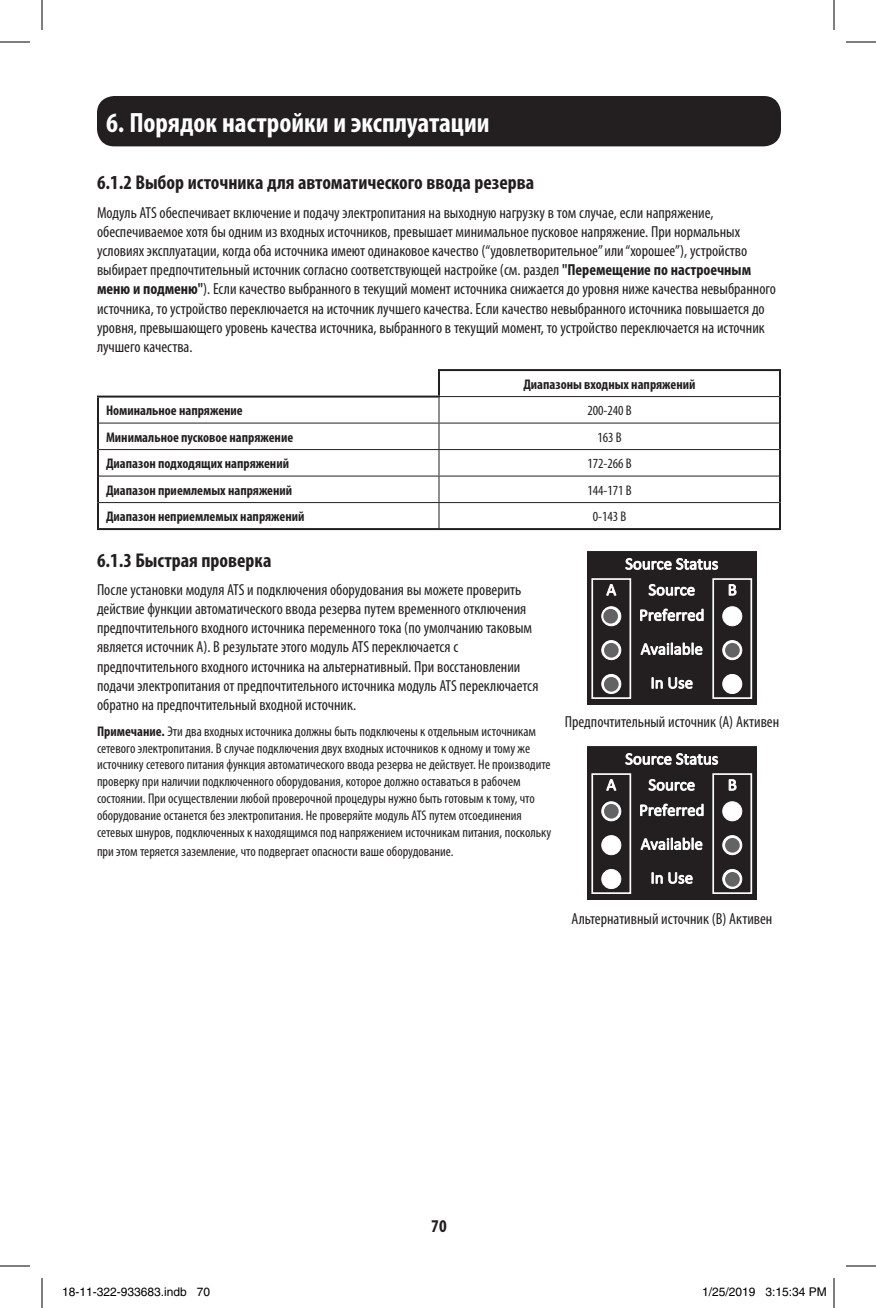
<style>
.page{position:relative;width:876px;height:1308px;background:#fff}
.page>*{position:absolute;margin:0;border:0;box-sizing:border-box;transform-origin:0 0}
.Main_Head{font:700 condensed 28px "Myriad Pro";color:#fff}
.t1{font:700 condensed 20px "Myriad Pro";color:#231f20}
.t2{font:700 condensed 18px "Myriad Pro";color:#231f20}
.t3{font:condensed 16px/19.2px "Myriad Pro";color:#231f20}
.t4{font:condensed 14px/16.8px "Myriad Pro";color:#231f20}
.t5{font:700 condensed 14px "Myriad Pro";color:#231f20}
.t6{font:12px "Helvetica";color:#000}
.s1{font-weight:700}
</style>
<div class="page">
<div style="left:97px;top:96px;width:684px;height:50px;background:#231f20;border-radius:17px"></div>
<hr style="left:438px;top:369px;width:343px;height:2px;background:#231f20">
<hr style="left:779px;top:371px;width:2px;height:26px;background:#231f20">
<hr style="left:97px;top:398px;width:2px;height:25px;background:#231f20">
<hr style="left:779px;top:397px;width:2px;height:26px;background:#231f20">
<hr style="left:97px;top:423px;width:2px;height:27px;background:#231f20">
<hr style="left:779px;top:423px;width:2px;height:27px;background:#231f20">
<hr style="left:97px;top:450px;width:2px;height:26px;background:#231f20">
<hr style="left:779px;top:450px;width:2px;height:26px;background:#231f20">
<hr style="left:97px;top:476px;width:2px;height:27px;background:#231f20">
<hr style="left:779px;top:476px;width:2px;height:27px;background:#231f20">
<hr style="left:97px;top:503px;width:2px;height:25px;background:#231f20">
<hr style="left:779px;top:503px;width:2px;height:25px;background:#231f20">
<hr style="left:97px;top:528px;width:342px;height:2px;background:#231f20">
<hr style="left:439px;top:528px;width:342px;height:2px;background:#231f20">
<hr style="left:440px;top:396px;width:339px;height:1px;background:#231f20">
<hr style="left:438px;top:398px;width:2px;height:25px;background:#231f20">
<hr style="left:99px;top:423px;width:340px;height:1px;background:#231f20">
<hr style="left:439px;top:423px;width:340px;height:1px;background:#231f20">
<hr style="left:438px;top:424px;width:2px;height:25px;background:#231f20">
<hr style="left:99px;top:449px;width:340px;height:1px;background:#231f20">
<hr style="left:439px;top:449px;width:340px;height:1px;background:#231f20">
<hr style="left:438px;top:450px;width:2px;height:26px;background:#231f20">
<hr style="left:99px;top:476px;width:340px;height:1px;background:#231f20">
<hr style="left:439px;top:476px;width:340px;height:1px;background:#231f20">
<hr style="left:438px;top:477px;width:2px;height:25px;background:#231f20">
<hr style="left:99px;top:502px;width:340px;height:1px;background:#231f20">
<hr style="left:439px;top:502px;width:340px;height:1px;background:#231f20">
<hr style="left:438px;top:503px;width:2px;height:25px;background:#231f20">
<hr style="left:438px;top:371px;width:2px;height:25px;background:#231f20">
<hr style="left:97px;top:396px;width:343px;height:2px;background:#231f20">
<svg style="left:587px;top:552px;width:170px;height:153px;background:#464344"></svg>
<svg style="left:587px;top:747px;width:170px;height:153px;background:#474445"></svg>
<div style="left:603px;top:609px;width:15px;height:15px;background:#636366;border-radius:50%"></div>
<div style="left:604px;top:804px;width:15px;height:15px;background:#636366;border-radius:50%"></div>
<div style="left:604px;top:643px;width:15px;height:15px;background:#636366;border-radius:50%"></div>
<div style="left:725px;top:643px;width:15px;height:15px;background:#636366;border-radius:50%"></div>
<div style="left:725px;top:838px;width:15px;height:15px;background:#636366;border-radius:50%"></div>
<div style="left:604px;top:677px;width:15px;height:15px;background:#636366;border-radius:50%"></div>
<div style="left:725px;top:872px;width:15px;height:15px;background:#636366;border-radius:50%"></div>
<hr style="left:0;top:42px;width:30px;height:1px;background:#000">
<hr style="left:846px;top:42px;width:30px;height:1px;background:#000">
<hr style="left:0;top:1266px;width:30px;height:1px;background:#000">
<hr style="left:846px;top:1266px;width:30px;height:1px;background:#000">
<hr style="left:42px;top:0;width:1px;height:30px;background:#000">
<hr style="left:42px;top:1278px;width:1px;height:30px;background:#000">
<hr style="left:834px;top:0;width:1px;height:30px;background:#000">
<hr style="left:834px;top:1278px;width:1px;height:30px;background:#000">
<div style="left:203px;top:1287px;width:7px;height:10px;border:1px solid #fff;border-radius:50%"></div>
<p class="Main_Head" style="left:106px;top:105px;width:385px">6. Порядок настройки и эксплуатации</p>
<p class="t1" style="left:97px;top:170px;width:439px">6.1.2 Выбор источника для автоматического ввода резерва</p>
<p class="t3" style="left:97px;top:203px;width:681px">Модуль ATS обеспечивает включение и подачу электропитания на выходную нагрузку в том случае, если напряжение, обеспечиваемое хотя бы одним из входных источников, превышает минимальное пусковое напряжение. При нормальных условиях эксплуатации, когда оба источника имеют одинаковое качество (“удовлетворительное” или “хорошее”), устройство выбирает предпочтительный источник согласно соответствующей настройке (см. раздел <span class="s1">"Перемещение по настроечным меню и подменю"</span>). Если качество выбранного в текущий момент источника снижается до уровня ниже качества невыбранного источника, то устройство переключается на источник лучшего качества. Если качество невыбранного источника повышается до уровня, превышающего уровень качества источника, выбранного в текущий момент, то устройство переключается на источник лучшего качества.</p>
<p class="t5" style="left:523px;top:375px;width:174px">Диапазоны входных напряжений</p>
<p class="t5" style="left:106px;top:402px;width:138px">Номинальное напряжение</p>
<p class="t4" style="left:587px;top:402px;width:46px">200-240 В</p>
<p class="t5" style="left:106px;top:428px;width:189px">Минимальное пусковое напряжение</p>
<p class="t4" style="left:597px;top:428px;width:26px">163 В</p>
<p class="t5" style="left:106px;top:455px;width:185px">Диапазон подходящих напряжений</p>
<p class="t4" style="left:587px;top:455px;width:46px">172-266 В</p>
<p class="t5" style="left:106px;top:481px;width:188px">Диапазон приемлемых напряжений</p>
<p class="t4" style="left:587px;top:481px;width:46px">144-171 В</p>
<p class="t5" style="left:106px;top:508px;width:200px">Диапазон неприемлемых напряжений</p>
<p class="t4" style="left:593px;top:508px;width:35px">0-143 В</p>
<p class="t1" style="left:97px;top:548px;width:176px">6.1.3 Быстрая проверка</p>
<p class="t3" style="left:97px;top:580px;width:443px">После установки модуля ATS и подключения оборудования вы можете проверить действие функции автоматического ввода резерва путем временного отключения предпочтительного входного источника переменного тока (по умолчанию таковым является источник А). В результате этого модуль ATS переключается с предпочтительного входного источника на альтернативный. При восстановлении подачи электропитания от предпочтительного источника модуль ATS переключается обратно на предпочтительный входной источник.</p>
<p class="t4" style="left:97px;top:723px;width:456px"><span class="s1">Примечание.</span> Эти два входных источника должны быть подключены к отдельным источникам сетевого электропитания. В случае подключения двух входных источников к одному и тому же источнику сетевого питания функция автоматического ввода резерва не действует. Не производите проверку при наличии подключенного оборудования, которое должно оставаться в рабочем состоянии. При осуществлении любой проверочной процедуры нужно быть готовым к тому, что оборудование останется без электропитания. Не проверяйте модуль ATS путем отсоединения сетевых шнуров, подключенных к находящимся под напряжением источникам питания, поскольку</p>
<p class="t4" style="left:97px;top:843px;width:358px">при этом теряется заземление, что подвергает опасности ваше оборудование.</p>
<p class="t3" style="left:565px;top:712px;width:216px">Предпочтительный источник (A) Активен</p>
<p class="t2" style="left:431px;top:1215px;width:17px">70</p>
<p class="t3" style="left:572px;top:909px;width:202px">Альтернативный источник (B) Активен</p>
<p class="t6" style="left:62px;top:1285px;width:150px">18-11-322-933683.indb 70</p>
<p class="t6" style="left:702px;top:1285px;width:126px">1/25/2019 3:15:34 PM</p>
</div>
